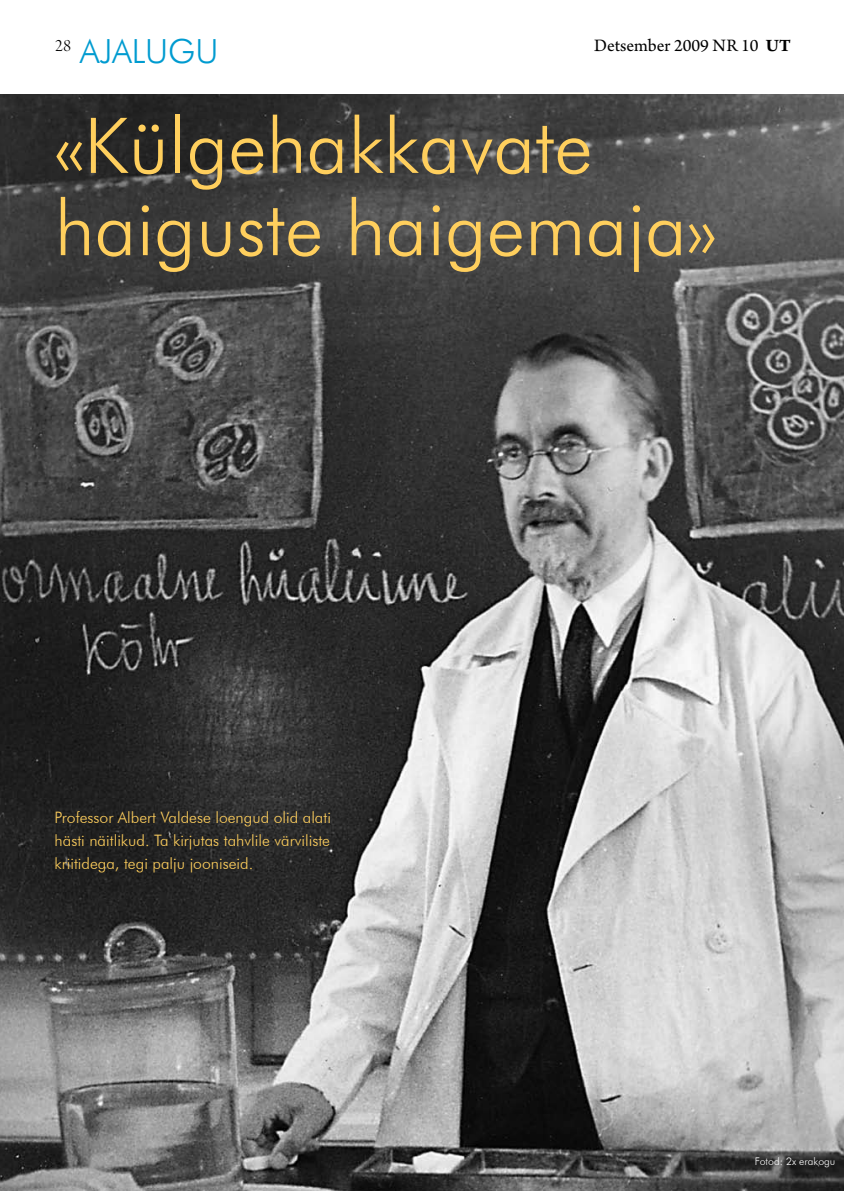
<style>
.page{position:relative;width:844px;height:1191px;background:#fff}
.page>*{position:absolute;margin:0;border:0;box-sizing:border-box;transform-origin:0 0}
.t1{font:300 77px/82.2px "Futura BT";color:#ffcf5d}
.t2{font:300 33.25px "Futura BT";color:#009bd0}
.t3{font:18.38px "Arno Pro";color:#000}
.t4{font:18.38px "Arno Pro Light Display";color:#000}
.t5{font:300 15.75px/22.8px "Futura BT";color:#ffcf5d;text-align:justify}
.t6{font:300 10.5px "Futura BT";color:#fff}
.s1{font-weight:700}
</style>
<div class="page">
<img style="left:0;top:94px;width:843px;height:1097px">
<p class="t4" style="left:55px;top:35px;width:18px">28</p>
<p class="t3" style="left:594px;top:35px;width:198px">Detsember 2009 nr 10 <span class="s1">UT</span></p>
<h2 class="t2" style="left:80px;top:31px;width:140px">ajalugu</h2>
<h1 class="t1" style="left:55px;top:104px;width:663px">«Külgehakkavate haiguste haigemaja»</h1>
<p class="t5" style="left:55px;top:806px;width:278px">Professor Albert Valdese loengud olid alati hästi näitlikud. Ta kirjutas tahvlile värviliste kriitidega, tegi palju jooniseid.</p>
<p class="t6" style="left:754px;top:1154px;width:82px">Fotod: 2x erakogu</p>
</div>
